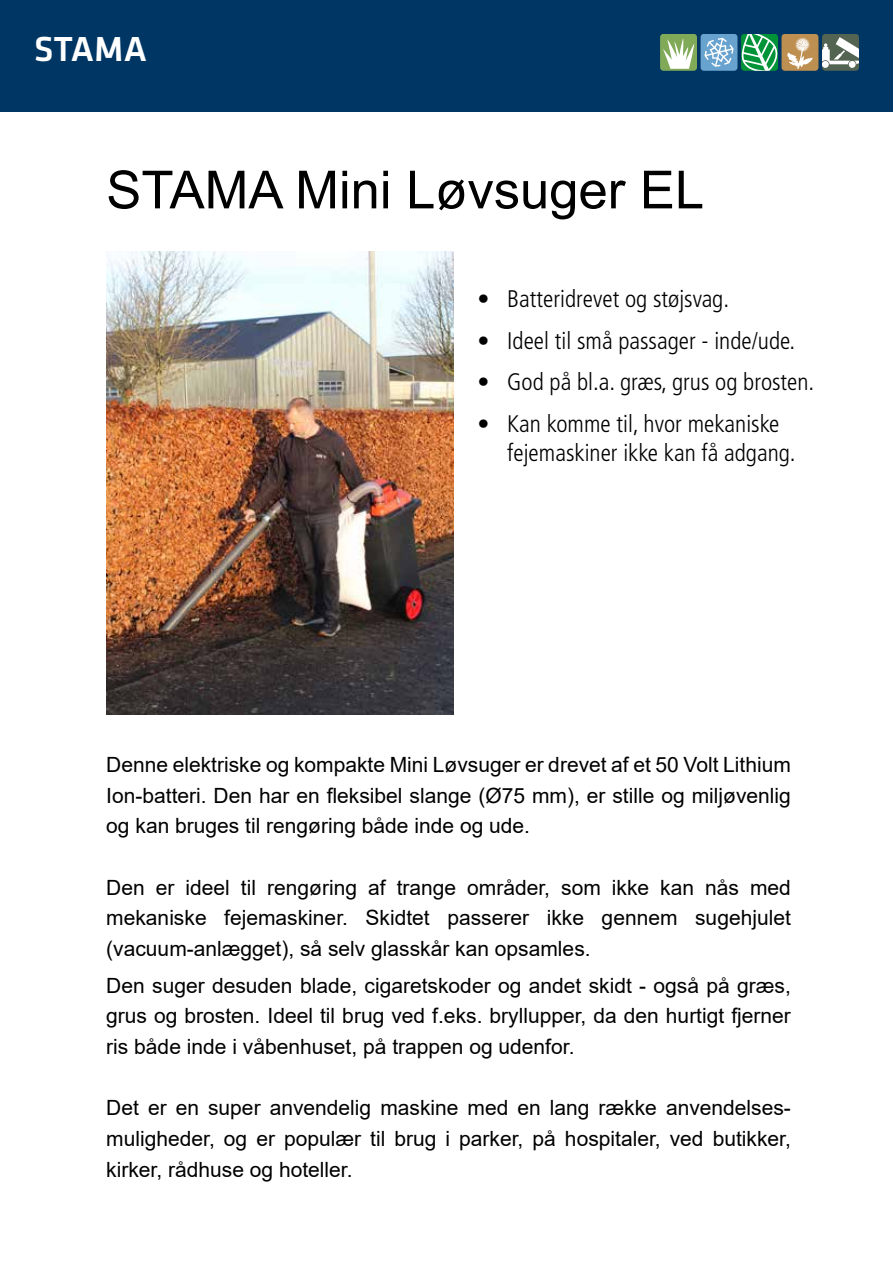
<style>
.page{position:relative;width:893px;height:1263px;background:#fff}
.page>*{position:absolute;margin:0;border:0;box-sizing:border-box;transform-origin:0 0}
.t1{font:52.5px "Arial";color:#000}
.t2{font:500 36px "Klavika";color:#fff}
.t3{font:300 condensed 24px/28.8px "Frutiger LT Std";color:#000}
.t4{font:21px/30.6px "Arial";color:#000;text-align:justify}
</style>
<div class="page">
<div style="left:0;top:0;width:893px;height:112px;background:#003663"></div>
<div style="left:660px;top:34px;width:37px;height:37px;background:#80aa58;border-radius:3px"></div>
<svg style="left:663px;top:39px;width:32px;height:30px"></svg>
<div style="left:701px;top:34px;width:36px;height:37px;background:#68a2ce;border-radius:3px"></div>
<svg style="left:704px;top:38px;width:30px;height:29px"></svg>
<svg style="left:741px;top:34px;width:37px;height:37px"></svg>
<div style="left:781px;top:34px;width:37px;height:37px;background:#bd8f51;border-radius:3px"></div>
<svg style="left:787px;top:38px;width:26px;height:31px"></svg>
<div style="left:822px;top:34px;width:37px;height:37px;background:#546453;border-radius:3px"></div>
<svg style="left:822px;top:37px;width:37px;height:31px"></svg>
<img style="left:107px;top:251px;width:347px;height:464px">
<h2 class="t2" style="left:34px;top:29px;width:115px">STAMA</h2>
<h1 class="t1" style="left:106px;top:154px;width:599px">STAMA Mini Løvsuger EL</h1>
<p class="t3" style="left:478px;top:285px;width:253px">• Batteridrevet og støjsvag.</p>
<p class="t3" style="left:478px;top:326px;width:319px">• Ideel til små passager - inde/ude.</p>
<p class="t3" style="left:478px;top:368px;width:338px">• God på bl.a. græs, grus og brosten.</p>
<p class="t3" style="left:507px;top:409px;width:290px;text-indent:-30px">• Kan komme til, hvor mekaniske fejemaskiner ikke kan få adgang.</p>
<p class="t4" style="left:106px;top:749px;width:686px">Denne elektriske og kompakte Mini Løvsuger er drevet af et 50 Volt Lithium Ion-batteri. Den har en fleksibel slange (Ø75 mm), er stille og miljøvenlig og kan bruges til rengøring både inde og ude.</p>
<p class="t4" style="left:106px;top:872px;width:686px">Den er ideel til rengøring af trange områder, som ikke kan nås med mekaniske fejemaskiner. Skidtet passerer ikke gennem sugehjulet (vacuum-anlægget), så selv glasskår kan opsamles.</p>
<p class="t4" style="left:106px;top:970px;width:686px">Den suger desuden blade, cigaretskoder og andet skidt - også på græs, grus og brosten. Ideel til brug ved f.eks. bryllupper, da den hurtigt fjerner ris både inde i våbenhuset, på trappen og udenfor.</p>
<p class="t4" style="left:106px;top:1092px;width:686px">Det er en super anvendelig maskine med en lang række anvendelses&shy;muligheder, og er populær til brug i parker, på hospitaler, ved butikker, kirker, rådhuse og hoteller.</p>
</div>
